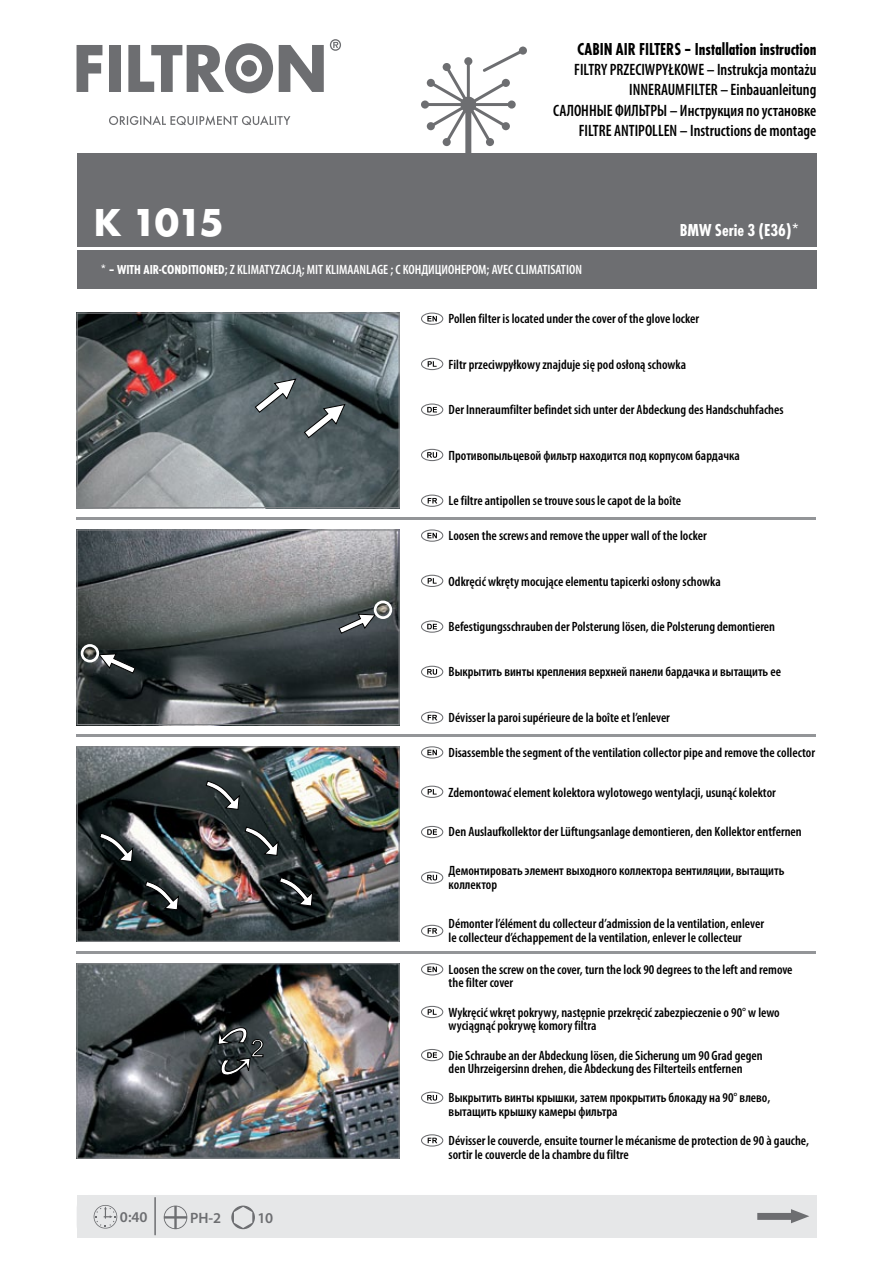
<style>
.page{position:relative;width:893px;height:1263px;background:#fff}
.page>*{position:absolute;margin:0;border:0;box-sizing:border-box;transform-origin:0 0}
.t1{font:700 40.5px "Futura";color:#fff}
.t2{font:18px "Futura Cond.Bold";color:#000;scale:.95 1}
.t3{font:18px "Futura Cond.Bold";color:#fff}
.t4{font:600 condensed 16.5px/20.1px "Myriad Pro";color:#000;text-align:right;scale:.95 1}
.t5{font:600 15px "Myriad Pro";color:#6d6e71}
.t6{font:600 condensed 13.5px/13.5px "Myriad Pro";color:#000}
.t7{font:600 condensed 13.5px "Myriad Pro";color:#fff}
.s1{font-family:"Futura Cond.Bold";font-weight:400;font-stretch:normal}
</style>
<div class="page">
<div style="left:77px;top:153px;width:739px;height:94px;background:#6d6e71"></div>
<div style="left:77px;top:250px;width:739px;height:38px;background:#6d6e71"></div>
<div style="left:77px;top:1195px;width:739px;height:42px;background:#e6e7e8"></div>
<svg style="left:757px;top:1209px;width:52px;height:14px"></svg>
<svg style="left:421px;top:47px;width:106px;height:106px"></svg>
<svg style="left:77px;top:45px;width:25px;height:47px"></svg>
<div style="left:109px;top:45px;width:12px;height:47px;background:#6d6e71"></div>
<svg style="left:128px;top:43px;width:145px;height:50px"></svg>
<svg style="left:279px;top:45px;width:45px;height:47px"></svg>
<svg style="left:330px;top:39px;width:11px;height:12px"></svg>
<svg style="left:109px;top:115px;width:181px;height:10px"></svg>
<svg style="left:77px;top:518px;width:739px;height:2px"></svg>
<svg style="left:77px;top:735px;width:739px;height:2px"></svg>
<hr style="left:77px;top:951px;width:739px;height:3px;background:#939598">
<svg style="left:427px;top:966px;width:10px;height:6px"></svg>
<div style="left:421px;top:963px;width:22px;height:12px;border:1px solid #6d6e71;border-radius:50%"></div>
<div style="left:421px;top:1006px;width:22px;height:12px;border:1px solid #6d6e71;border-radius:50%"></div>
<svg style="left:428px;top:1009px;width:9px;height:6px"></svg>
<div style="left:421px;top:1049px;width:22px;height:12px;border:1px solid #6d6e71;border-radius:50%"></div>
<svg style="left:427px;top:1052px;width:10px;height:6px"></svg>
<svg style="left:427px;top:1095px;width:10px;height:5px"></svg>
<div style="left:421px;top:1091px;width:22px;height:13px;border:1px solid #6d6e71;border-radius:50%"></div>
<div style="left:421px;top:1134px;width:22px;height:12px;border:1px solid #6d6e71;border-radius:50%"></div>
<svg style="left:428px;top:1138px;width:9px;height:5px"></svg>
<svg style="left:427px;top:750px;width:10px;height:5px"></svg>
<div style="left:421px;top:746px;width:22px;height:13px;border:1px solid #6d6e71;border-radius:50%"></div>
<div style="left:421px;top:786px;width:22px;height:12px;border:1px solid #6d6e71;border-radius:50%"></div>
<svg style="left:428px;top:789px;width:9px;height:5px"></svg>
<div style="left:421px;top:826px;width:22px;height:12px;border:1px solid #6d6e71;border-radius:50%"></div>
<svg style="left:427px;top:829px;width:10px;height:6px"></svg>
<svg style="left:427px;top:875px;width:10px;height:5px"></svg>
<div style="left:421px;top:871px;width:22px;height:13px;border:1px solid #6d6e71;border-radius:50%"></div>
<div style="left:421px;top:925px;width:22px;height:12px;border:1px solid #6d6e71;border-radius:50%"></div>
<svg style="left:428px;top:928px;width:9px;height:6px"></svg>
<svg style="left:427px;top:316px;width:10px;height:5px"></svg>
<div style="left:421px;top:313px;width:22px;height:12px;border:1px solid #6d6e71;border-radius:50%"></div>
<div style="left:421px;top:358px;width:22px;height:12px;border:1px solid #6d6e71;border-radius:50%"></div>
<svg style="left:428px;top:361px;width:9px;height:6px"></svg>
<div style="left:421px;top:403px;width:22px;height:13px;border:1px solid #6d6e71;border-radius:50%"></div>
<svg style="left:427px;top:407px;width:10px;height:5px"></svg>
<svg style="left:427px;top:452px;width:10px;height:6px"></svg>
<div style="left:421px;top:449px;width:22px;height:12px;border:1px solid #6d6e71;border-radius:50%"></div>
<div style="left:421px;top:495px;width:22px;height:12px;border:1px solid #6d6e71;border-radius:50%"></div>
<svg style="left:428px;top:498px;width:9px;height:5px"></svg>
<svg style="left:427px;top:533px;width:10px;height:5px"></svg>
<div style="left:421px;top:529px;width:22px;height:13px;border:1px solid #6d6e71;border-radius:50%"></div>
<div style="left:421px;top:575px;width:22px;height:12px;border:1px solid #6d6e71;border-radius:50%"></div>
<svg style="left:428px;top:578px;width:9px;height:6px"></svg>
<div style="left:421px;top:620px;width:22px;height:13px;border:1px solid #6d6e71;border-radius:50%"></div>
<svg style="left:427px;top:624px;width:10px;height:5px"></svg>
<svg style="left:427px;top:669px;width:10px;height:6px"></svg>
<div style="left:421px;top:666px;width:22px;height:12px;border:1px solid #6d6e71;border-radius:50%"></div>
<div style="left:421px;top:711px;width:22px;height:13px;border:1px solid #6d6e71;border-radius:50%"></div>
<svg style="left:428px;top:715px;width:9px;height:5px"></svg>
<svg style="left:94px;top:1205px;width:23px;height:23px"></svg>
<img style="left:79px;top:315px;width:319px;height:191px">
<div style="left:77px;top:313px;width:323px;height:195px;border:1px solid #808285"></div>
<img style="left:79px;top:748px;width:319px;height:192px">
<div style="left:77px;top:746px;width:323px;height:196px;border:1px solid #808285"></div>
<img style="left:79px;top:965px;width:319px;height:192px">
<div style="left:77px;top:963px;width:323px;height:196px;border:1px solid #808285"></div>
<svg style="left:255px;top:379px;width:41px;height:34px"></svg>
<svg style="left:304px;top:404px;width:41px;height:34px"></svg>
<img style="left:79px;top:531px;width:319px;height:192px">
<div style="left:77px;top:529px;width:323px;height:196px;border:1px solid #808285"></div>
<svg style="left:99px;top:653px;width:37px;height:21px"></svg>
<svg style="left:339px;top:614px;width:37px;height:20px"></svg>
<div style="left:81px;top:644px;width:18px;height:18px;border:3px solid #fff;border-radius:50%"></div>
<div style="left:374px;top:600px;width:18px;height:19px;border:3px solid #fff;border-radius:50%"></div>
<svg style="left:206px;top:781px;width:34px;height:29px"></svg>
<svg style="left:245px;top:826px;width:34px;height:30px"></svg>
<svg style="left:279px;top:877px;width:34px;height:29px"></svg>
<svg style="left:99px;top:833px;width:34px;height:29px"></svg>
<svg style="left:145px;top:881px;width:34px;height:29px"></svg>
<svg style="left:217px;top:1027px;width:46px;height:48px;background:#464b4d"></svg>
<svg style="left:231px;top:1205px;width:24px;height:24px"></svg>
<svg style="left:164px;top:1205px;width:23px;height:24px"></svg>
<hr style="left:154px;top:1198px;width:2px;height:37px;background:#6d6e71">
<h1 class="t1" style="left:94px;top:197px;width:132px">K 1015</h1>
<h2 class="t2" style="left:577px;top:39px;width:254px">CABIN AIR FILTERS – Installation instruction</h2>
<p class="t4" style="left:553px;top:60px;width:279px">FILTRY PRZECIWPYŁKOWE – Instrukcja montażu INNERAUMFILTER – Einbauanleitung<br>САЛОННЫЕ ФИЛЬТРЫ – Инструкция по установке FILTRE ANTIPOLLEN – Instructions de montage</p>
<h2 class="t3" style="left:680px;top:220px;width:121px">BMW Serie 3 (E36)*</h2>
<p class="t7" style="left:100px;top:262px;width:483px"><span class="s1">* – WITH AIR-CONDITIONED</span>; Z KLIMATYZACJĄ; MIT KLIMAANLAGE ; С КОНДИЦИОНЕРОМ; AVEC CLIMATISATION</p>
<p class="t6" style="left:449px;top:312px;width:252px">Pollen filter is located under the cover of the glove locker</p>
<p class="t6" style="left:449px;top:357px;width:239px">Filtr przeciwpyłkowy znajduje się pod osłoną schowka</p>
<p class="t6" style="left:449px;top:403px;width:336px">Der Inneraumfilter befindet sich unter der Abdeckung des Handschuhfaches</p>
<p class="t6" style="left:449px;top:448px;width:293px">Противопыльцевой фильтр находится под корпусом бардачка</p>
<p class="t6" style="left:449px;top:493px;width:234px">Le filtre antipollen se trouve sous le capot de la boîte</p>
<p class="t6" style="left:449px;top:529px;width:260px">Loosen the screws and remove the upper wall of the locker</p>
<p class="t6" style="left:449px;top:574px;width:274px">Odkręcić wkręty mocujące elementu tapicerki osłony schowka</p>
<p class="t6" style="left:449px;top:619px;width:328px">Befestigungsschrauben der Polsterung lösen, die Polsterung demontieren</p>
<p class="t6" style="left:449px;top:665px;width:334px">Выкрытить винты крепления верхней панели бардачка и вытащить ее</p>
<p class="t6" style="left:449px;top:710px;width:223px">Dévisser la paroi supérieure de la boîte et l’enlever</p>
<p class="t6" style="left:449px;top:746px;width:368px">Disassemble the segment of the ventilation collector pipe and remove the collector</p>
<p class="t6" style="left:449px;top:785px;width:329px">Zdemontować element kolektora wylotowego wentylacji, usunąć kolektor</p>
<p class="t6" style="left:449px;top:824px;width:355px">Den Auslaufkollektor der Lüftungsanlage demontieren, den Kollektor entfernen</p>
<p class="t6" style="left:449px;top:864px;width:337px">Демонтировать элемент выходного коллектора вентиляции, вытащить коллектор</p>
<p class="t6" style="left:449px;top:917px;width:317px">Démonter l’élément du collecteur d’admission de la ventilation, enlever le collecteur d’échappement de la ventilation, enlever le collecteur</p>
<p class="t5" style="left:120px;top:1207px;width:29px">0:40</p>
<p class="t5" style="left:190px;top:1208px;width:33px">PH-2</p>
<p class="t5" style="left:258px;top:1208px;width:17px">10</p>
<p class="t6" style="left:449px;top:962px;width:345px">Loosen the screw on the cover, turn the lock 90 degrees to the left and remove the filter cover</p>
<p class="t6" style="left:449px;top:1005px;width:333px">Wykręcić wkręt pokrywy, następnie przekręcić zabezpieczenie o 90° w lewo wyciągnąć pokrywę komory filtra</p>
<p class="t6" style="left:449px;top:1048px;width:316px">Die Schraube an der Abdeckung lösen, die Sicherung um 90 Grad gegen den Uhrzeigersinn drehen, die Abdeckung des Filterteils entfernen</p>
<p class="t6" style="left:449px;top:1091px;width:323px">Выкрытить винты крышки, затем прокрытить блокаду на 90° влево, вытащить крышку камеры фильтра</p>
<p class="t6" style="left:449px;top:1133px;width:362px">Dévisser le couvercle, ensuite tourner le mécanisme de protection de 90 à gauche, sortir le couvercle de la chambre du filtre</p>
</div>
